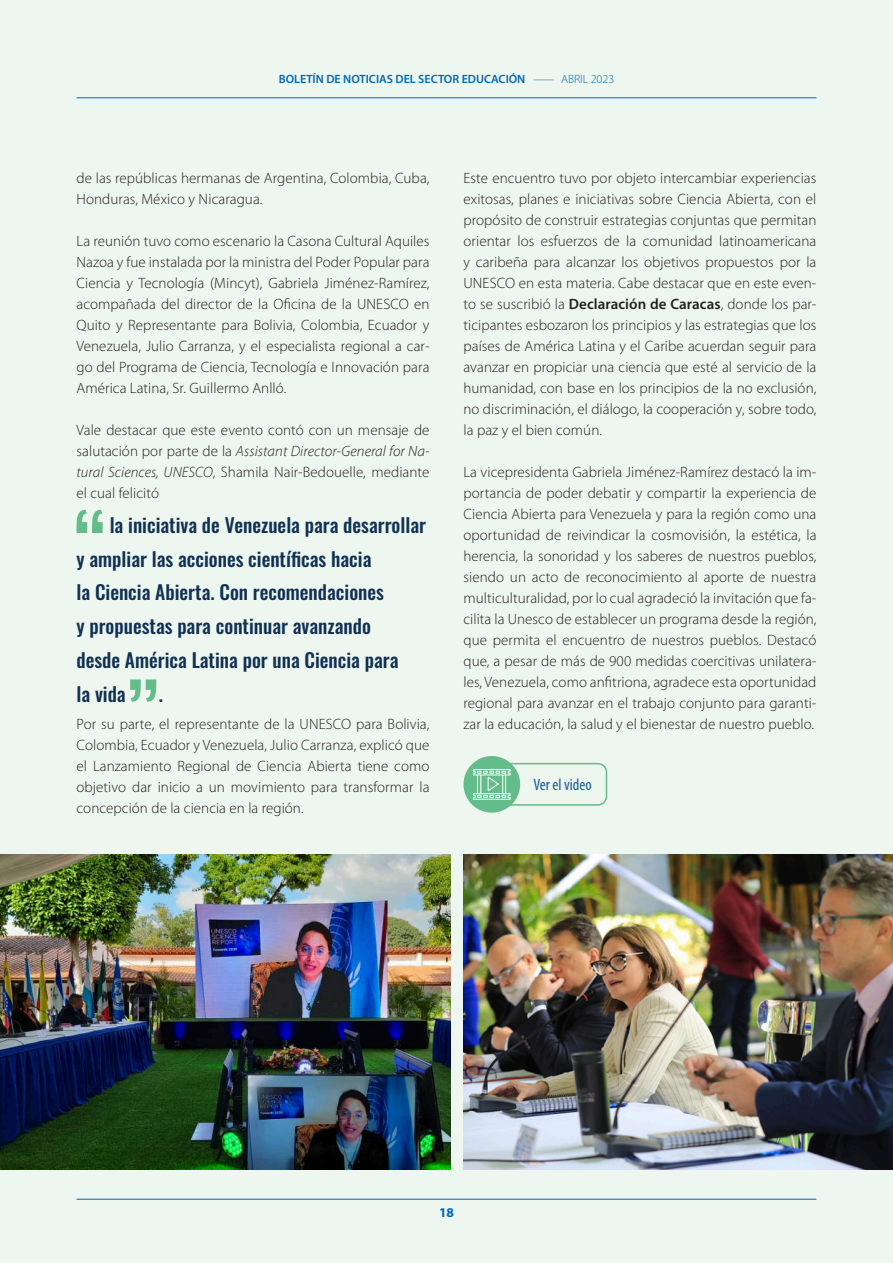
<style>
.page{position:relative;width:893px;height:1263px;background:#eef6f0}
.page>*{position:absolute;margin:0;border:0;box-sizing:border-box;transform-origin:0 0}
.t1{font:500 19.5px/33.8px "Oswald";color:#103153}
.cuerpo_de_texto_gene{font:condensed 16.5px "Myriad Pro";color:#175d9e}
.cuerpo_de_texto_gene-2{font:300 15px/21px "Myriad Pro";letter-spacing:.005em;color:#231f20;text-align:justify}
.t2{font:700 13.5px "Myriad Pro";color:#0069b4}
.t3{font:600 12px "Myriad Pro";color:#0069b4}
.s1{font-weight:300}
.s2{font-style:italic}
.s3{font-weight:600}
</style>
<div class="page">
<hr style="left:77px;top:97px;width:739px;height:1px;background:#0069b4">
<hr style="left:77px;top:1199px;width:739px;height:1px;background:#0069b4">
<img style="left:0;top:855px;width:451px;height:315px">
<div style="left:463px;top:756px;width:57px;height:57px;background:#63bc8a;border-radius:50%"></div>
<svg style="left:473px;top:762px;width:135px;height:44px"></svg>
<svg style="left:77px;top:510px;width:26px;height:23px"></svg>
<svg style="left:130px;top:679px;width:26px;height:23px"></svg>
<img style="left:463px;top:855px;width:430px;height:314px">
<p class="t3" style="left:279px;top:71px;width:337px">BOLETÍN DE NOTICIAS DEL SECTOR EDUCACIÓN <span class="s1">–––– ABRIL 2023</span></p>
<p class="cuerpo_de_texto_gene-2" style="left:77px;top:167px;width:354px">de las repúblicas hermanas de Argentina, Colombia, Cuba,<br>Honduras, México y Nicaragua.</p>
<p class="cuerpo_de_texto_gene-2" style="left:77px;top:230px;width:354px">La reunión tuvo como escenario la Casona Cultural Aquiles Nazoa y fue instalada por la ministra del Poder Popular para Ciencia y Tecnología (Mincyt), Gabriela Jiménez-Ramírez, acompañada del director de la Oficina de la UNESCO en Quito y Representante para Bolivia, Colombia, Ecuador y Venezuela, Julio Carranza, y el especialista regional a car&shy;go del Programa de Ciencia, Tecnología e Innovación para América Latina, Sr. Guillermo Anlló.</p>
<p class="cuerpo_de_texto_gene-2" style="left:77px;top:419px;width:354px">Vale destacar que este evento contó con un mensaje de salutación por parte de la <span class="s2">Assistant Director-General for Na&shy;tural Sciences, UNESCO</span>, Shamila Nair-Bedouelle, mediante el cual felicitó</p>
<p class="t1" style="left:77px;top:509px;width:351px;text-indent:33px">la iniciativa de Venezuela para desarrollar y ampliar las acciones científicas hacia</p>
<p class="t1" style="left:77px;top:577px;width:309px">la Ciencia Abierta. Con recomendaciones</p>
<p class="t1" style="left:77px;top:611px;width:296px">y propuestas para continuar avanzando</p>
<p class="t1" style="left:77px;top:644px;width:324px">desde América Latina por una Ciencia para</p>
<p class="t1" style="left:77px;top:678px;width:51px">la vida</p>
<p class="t1" style="left:159px;top:678px;width:6px">.</p>
<p class="cuerpo_de_texto_gene-2" style="left:77px;top:713px;width:354px">Por su parte, el representante de la UNESCO para Bolivia, Colombia, Ecuador y Venezuela, Julio Carranza, explicó que el Lanzamiento Regional de Ciencia Abierta tiene como objetivo dar inicio a un movimiento para transformar la concepción de la ciencia en la región.</p>
<p class="cuerpo_de_texto_gene-2" style="left:463px;top:167px;width:354px">Este encuentro tuvo por objeto intercambiar experiencias exitosas, planes e iniciativas sobre Ciencia Abierta, con el propósito de construir estrategias conjuntas que permitan orientar los esfuerzos de la comunidad latinoamericana y caribeña para alcanzar los objetivos propuestos por la UNESCO en esta materia. Cabe destacar que en este even&shy;to se suscribió la <span class="s3">Declaración de Caracas</span>, donde los par&shy;ticipantes esbozaron los principios y las estrategias que los países de América Latina y el Caribe acuerdan seguir para avanzar en propiciar una ciencia que esté al servicio de la humanidad, con base en los principios de la no exclusión, no discriminación, el diálogo, la cooperación y, sobre todo, la paz y el bien común.</p>
<p class="cuerpo_de_texto_gene-2" style="left:463px;top:461px;width:354px">La vicepresidenta Gabriela Jiménez-Ramírez destacó la im&shy;portancia de poder debatir y compartir la experiencia de Ciencia Abierta para Venezuela y para la región como una oportunidad de reivindicar la cosmovisión, la estética, la herencia, la sonoridad y los saberes de nuestros pueblos, siendo un acto de reconocimiento al aporte de nuestra multiculturalidad, por lo cual agradeció la invitación que fa&shy;cilita la Unesco de establecer un programa desde la región, que permita el encuentro de nuestros pueblos. Destacó que, a pesar de más de 900 medidas coercitivas unilatera&shy;les, Venezuela, como anfitriona, agradece esta oportunidad regional para avanzar en el trabajo conjunto para garanti&shy;zar la educación, la salud y el bienestar de nuestro pueblo.</p>
<p class="cuerpo_de_texto_gene" style="left:533px;top:775px;width:60px">Ver el video</p>
<p class="t2" style="left:439px;top:1204px;width:16px">18</p>
</div>
